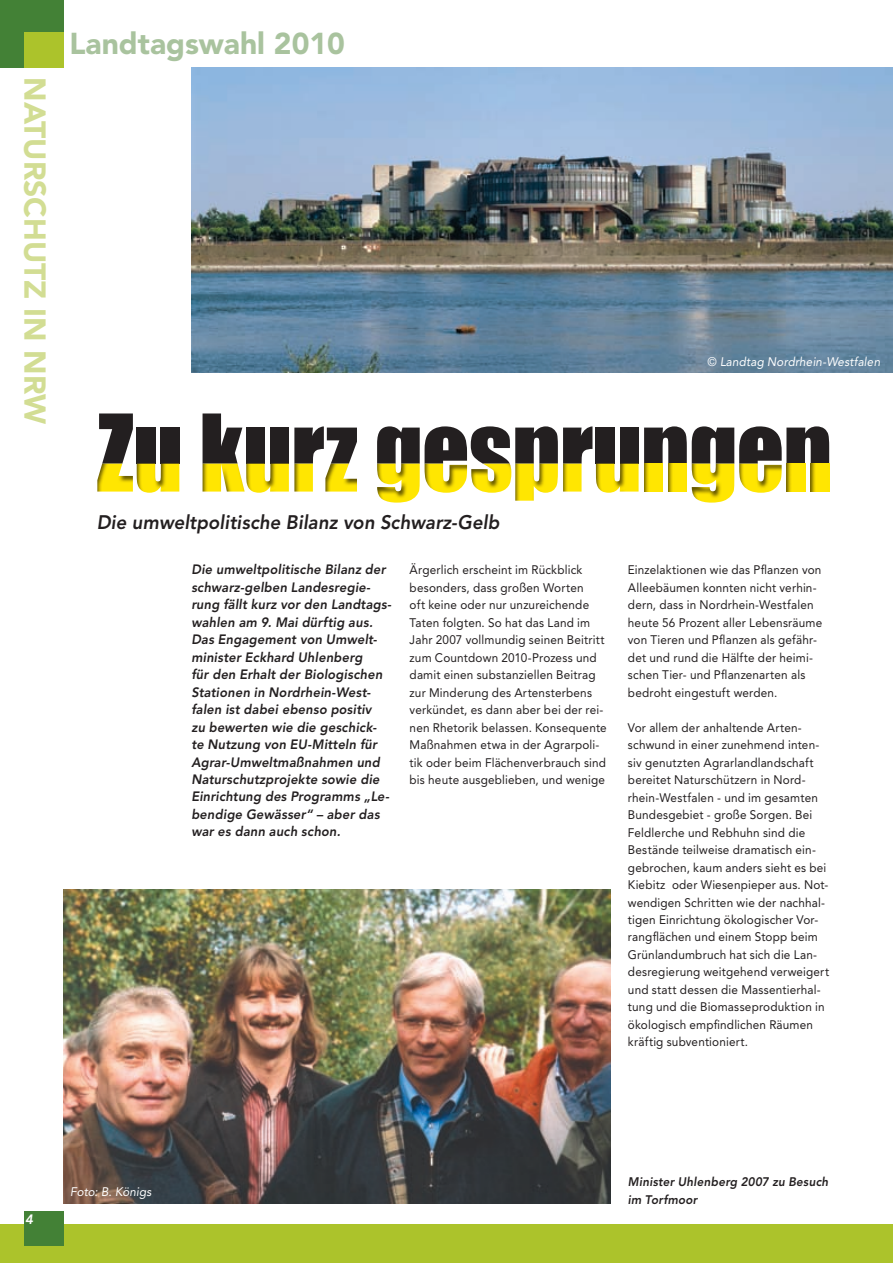
<style>
.page{position:relative;width:893px;height:1263px;background:#fff}
.page>*{position:absolute;margin:0;border:0;box-sizing:border-box;transform-origin:0 0}
.t1{font:900 30px "Avenir";color:#a9c39e}
.t2{font:900 30px "Avenir";color:#d2dd93}
.t3{font:italic 800 19.5px "Avenir";letter-spacing:.005em;color:#231f20;scale:.95 1}
.t4{font:italic 800 13.5px/17.4px "Avenir";letter-spacing:.015em;color:#231f20;scale:.95 1}
.t5{font:italic 800 13.5px "Avenir";color:#fff}
.t6{font:12.3px/17.4px "Avenir";letter-spacing:.015em;color:#231f20;scale:.95 1}
.t7{font:italic 12.3px "Avenir";letter-spacing:.015em;color:#fff;scale:.95 1}
.t8{font:italic 800 12.3px/17.4px "Avenir";letter-spacing:.02em;color:#231f20;scale:.95 1}
.s1{font-style:normal}
</style>
<div class="page">
<div style="left:0;top:0;width:64px;height:68px;background:#438136"></div>
<div style="left:24px;top:33px;width:40px;height:35px;background:#acc32b"></div>
<div style="left:0;top:1225px;width:893px;height:38px;background:#acc32b"></div>
<div style="left:24px;top:1212px;width:40px;height:34px;background:#438136"></div>
<img style="left:191px;top:68px;width:702px;height:304px">
<img style="left:137px;top:413px;width:674px;height:79px">
<img style="left:137px;top:428px;width:18px;height:36px">
<img style="left:161px;top:428px;width:18px;height:36px">
<img style="left:246px;top:428px;width:19px;height:36px">
<img style="left:270px;top:428px;width:19px;height:36px">
<img style="left:327px;top:428px;width:30px;height:36px">
<img style="left:596px;top:428px;width:18px;height:36px">
<img style="left:620px;top:428px;width:19px;height:36px">
<img style="left:294px;top:426px;width:30px;height:38px">
<img style="left:377px;top:426px;width:43px;height:77px">
<img style="left:425px;top:426px;width:42px;height:67px">
<img style="left:471px;top:426px;width:40px;height:67px">
<img style="left:515px;top:426px;width:43px;height:75px">
<img style="left:563px;top:426px;width:29px;height:38px">
<img style="left:644px;top:426px;width:43px;height:38px">
<img style="left:692px;top:426px;width:42px;height:77px">
<img style="left:739px;top:426px;width:43px;height:67px">
<img style="left:786px;top:426px;width:43px;height:38px">
<img style="left:99px;top:413px;width:34px;height:51px">
<img style="left:203px;top:413px;width:39px;height:51px">
<img style="left:811px;top:464px;width:18px;height:28px">
<img style="left:786px;top:464px;width:19px;height:28px">
<img style="left:668px;top:464px;width:19px;height:28px">
<img style="left:644px;top:464px;width:19px;height:28px">
<img style="left:596px;top:464px;width:43px;height:29px">
<img style="left:563px;top:464px;width:19px;height:28px">
<img style="left:325px;top:464px;width:32px;height:28px">
<img style="left:294px;top:464px;width:19px;height:28px">
<img style="left:203px;top:464px;width:86px;height:29px">
<img style="left:137px;top:464px;width:42px;height:29px">
<img style="left:97px;top:464px;width:36px;height:28px">
<img style="left:64px;top:889px;width:547px;height:315px">
<h1 class="t2" style="left:53px;top:77px;width:348px;rotate:90deg">Naturschutz IN NrW</h1>
<h1 class="t1" style="left:69px;top:25px;width:277px">Landtagswahl 2010</h1>
<p class="t7" style="left:707px;top:355px;width:183px"><span class="s1">©</span> Landtag Nordrhein-Westfalen</p>
<h2 class="t3" style="left:97px;top:511px;width:425px">Die umweltpolitische Bilanz von Schwarz-Gelb</h2>
<p class="t4" style="left:191px;top:561px;width:212px">Die umweltpolitische Bilanz der schwarz-gelben Landesregie&shy;rung fällt kurz vor den Landtags&shy;wahlen am 9. Mai dürftig aus.<br>Das Engagement von Umwelt&shy;minister Eckhard Uhlenberg<br>für den Erhalt der Biologischen<br>Stationen in Nordrhein-West&shy;falen ist dabei ebenso positiv<br>zu bewerten wie die geschick&shy;te Nutzung von EU-Mitteln für<br>Agrar-Umweltmaßnahmen und<br>Naturschutzprojekte sowie die<br>Einrichtung des Programms „Le&shy;bendige Gewässer“ – aber das war es dann auch schon.</p>
<p class="t6" style="left:410px;top:561px;width:209px">Ärgerlich erscheint im Rückblick besonders, dass großen Worten<br>oft keine oder nur unzureichende Taten folgten. So hat das Land im Jahr 2007 vollmundig seinen Beitritt zum Countdown 2010-Prozess und damit einen substanziellen Beitrag zur Minderung des Artensterbens verkündet, es dann aber bei der rei&shy;nen Rhetorik belassen. Konsequente Maßnahmen etwa in der Agrarpoli&shy;tik oder beim Flächenverbrauch sind bis heute ausgeblieben, und wenige</p>
<p class="t6" style="left:628px;top:561px;width:206px">Einzelaktionen wie das Pflanzen von Alleebäumen konnten nicht verhin&shy;dern, dass in Nordrhein-Westfalen heute 56 Prozent aller Lebensräume von Tieren und Pflanzen als gefähr&shy;det und rund die Hälfte der heimi&shy;schen Tier- und Pflanzenarten als bedroht eingestuft werden.</p>
<p class="t6" style="left:628px;top:719px;width:213px">Vor allem der anhaltende Arten&shy;schwund in einer zunehmend inten&shy;siv genutzten Agrarlandlandschaft bereitet Naturschützern in Nord&shy;rhein-Westfalen - und im gesamten Bundesgebiet - große Sorgen. Bei Feldlerche und Rebhuhn sind die Bestände teilweise dramatisch ein&shy;gebrochen, kaum anders sieht es bei Kiebitz oder Wiesenpieper aus. Not&shy;wendigen Schritten wie der nachhal&shy;tigen Einrichtung ökologischer Vor&shy;rangflächen und einem Stopp beim Grünlandumbruch hat sich die Lan&shy;desregierung weitgehend verweigert und statt dessen die Massentierhal&shy;tung und die Bio masse produktion in ökologisch empfindlichen Räumen kräftig subventioniert.</p>
<p class="t5" style="left:25px;top:1211px;width:9px">4</p>
<p class="t7" style="left:70px;top:1184px;width:87px">Foto: B. Königs</p>
<p class="t8" style="left:628px;top:1173px;width:212px">Minister Uhlenberg 2007 zu Besuch im Torfmoor</p>
</div>
